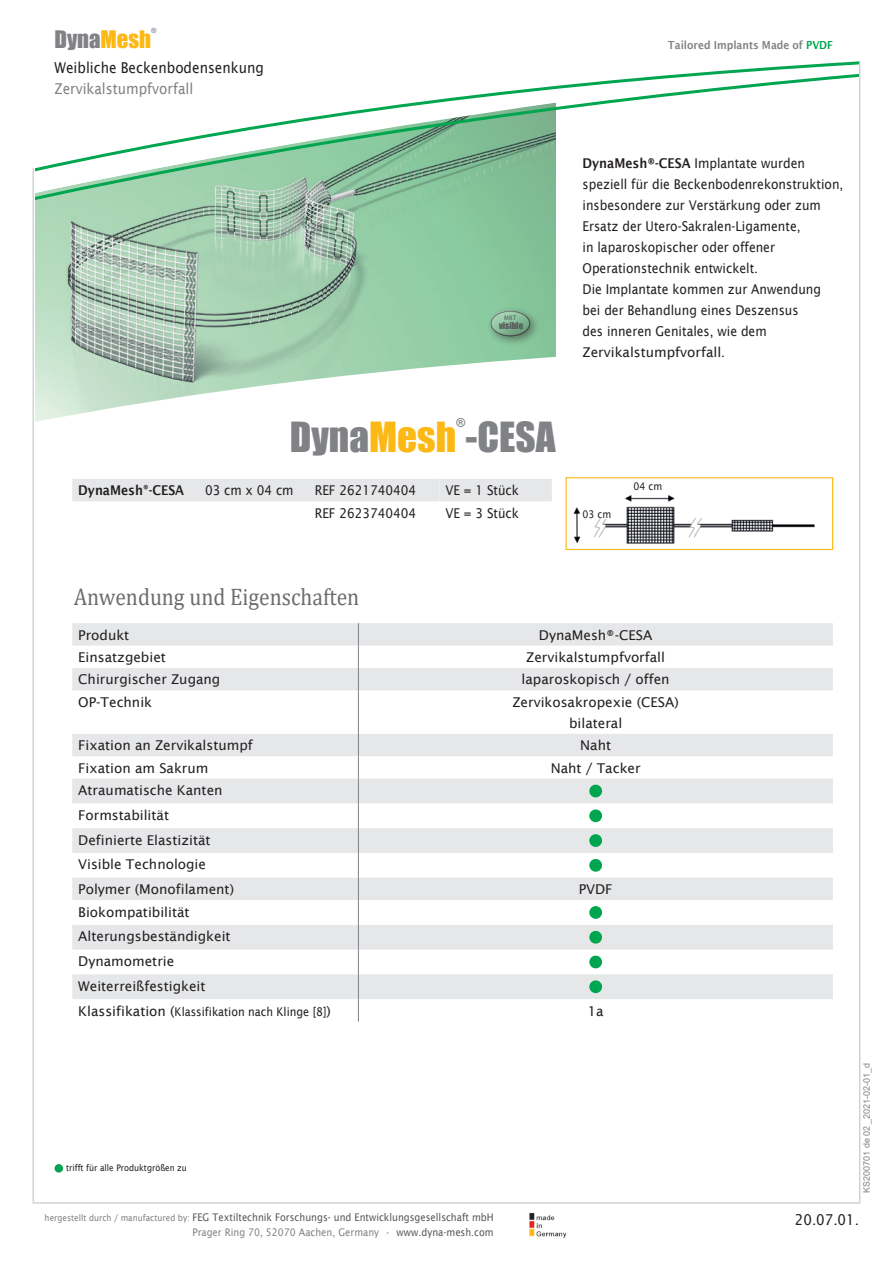
<style>
.page{position:relative;width:893px;height:1263px;background:#fff}
.page>*{position:absolute;margin:0;border:0;box-sizing:border-box;transform-origin:0 0}
.t1{font:38.1px "Impact";color:#808285}
.t2{font:24px "Cambria";color:#6c6d70;scale:.9 1}
.t3{font:22.2px "Impact";color:#808285}
.t4{font:15px "Lucida Sans";color:#231f20;scale:.9 1}
.t5{font:15px "Lucida Sans";color:#808285;scale:.9 1}
.t6{font:13.5px/24.8px "Lucida Sans";color:#231f20}
.t7{font:13.5px/21px "Lucida Sans";color:#231f20;scale:.9 1}
.t8{font:600 13.5px "Lucida Sans";color:#231f20;scale:.9 1}
.t9{font:12px "Lucida Sans";color:#231f20;scale:.9 1}
.t10{font:12px "Impact";color:#808285}
.t11{font:600 11.1px "Lucida Sans";color:#808285;scale:.9 1}
.t12{font:10.5px/15px "Lucida Sans";color:#57585a;text-align:right;scale:.9 1}
.t13{font:10.5px "Lucida Sans";color:#231f20;scale:.9 1}
.t14{font:9px "Lucida Sans";color:#231f20;scale:.9 1}
.t15{font:9px "Arial";color:#808285}
.t16{font:8.7px "Impact";color:#57585a}
.t17{font:7.05px "Impact";color:#808285}
.t18{font:6.15px "Lucida Sans";letter-spacing:.02em;color:#57585a;scale:.9 1}
.s1{color:#fcb814}
.s2{color:#00a54f}
.s3{font-weight:600}
.s4{font-size:13.5px}
.s5{font-size:9px;color:#808285}
.s6{color:#808285}
</style>
<div class="page">
<img style="left:35px;top:203px;width:521px;height:148px">
<svg style="left:35px;top:351px;width:531px;height:199px"></svg>
<div style="left:486px;top:306px;width:55px;height:42px;background:#231f20;opacity:.47"></div>
<img style="left:573px;top:495px;width:242px;height:49px">
<div style="left:566px;top:477px;width:267px;height:73px;border:1px solid #fcb814"></div>
<div style="left:583px;top:510px;width:30px;height:9px;background:#fff"></div>
<div style="left:55px;top:1164px;width:8px;height:8px;background:#00a54f;border-radius:50%"></div>
<svg style="left:35px;top:174px;width:521px;height:29px"></svg>
<svg style="left:35px;top:61px;width:825px;height:113px"></svg>
<hr style="left:33px;top:168px;width:1px;height:1034px;background:#d1d2d4">
<hr style="left:33px;top:1202px;width:827px;height:2px;background:#d1d2d4">
<hr style="left:859px;top:62px;width:1px;height:1140px;background:#d1d2d4">
<svg style="left:529px;top:1213px;width:1px;height:24px"></svg>
<img style="left:530px;top:1213px;width:37px;height:25px">
<svg style="left:72px;top:623px;width:761px;height:376px"></svg>
<svg style="left:358px;top:623px;width:1px;height:67px"></svg>
<hr style="left:358px;top:690px;width:1px;height:44px;background:#808285">
<svg style="left:358px;top:734px;width:1px;height:287px"></svg>
<div style="left:589px;top:785px;width:13px;height:12px;background:#00a54f;border-radius:50%"></div>
<div style="left:589px;top:809px;width:13px;height:13px;background:#00a54f;border-radius:50%"></div>
<div style="left:589px;top:834px;width:13px;height:13px;background:#00a54f;border-radius:50%"></div>
<div style="left:589px;top:859px;width:13px;height:13px;background:#00a54f;border-radius:50%"></div>
<div style="left:589px;top:906px;width:13px;height:13px;background:#00a54f;border-radius:50%"></div>
<div style="left:589px;top:931px;width:13px;height:13px;background:#00a54f;border-radius:50%"></div>
<div style="left:589px;top:956px;width:13px;height:12px;background:#00a54f;border-radius:50%"></div>
<div style="left:589px;top:980px;width:13px;height:13px;background:#00a54f;border-radius:50%"></div>
<div style="left:488px;top:308px;width:42px;height:29px;background:#231f20;opacity:.75"></div>
<div style="left:72px;top:479px;width:480px;height:22px;background:#e6e7e9"></div>
<p class="t17" style="left:151px;top:25px;width:7px">®</p>
<h3 class="t3" style="left:55px;top:22px;width:98px">Dyna<span class="s1">Mesh</span></h3>
<p class="t11" style="left:668px;top:38px;width:185px">Tailored Implants Made of <span class="s2">PVDF</span></p>
<p class="t4" style="left:55px;top:59px;width:234px">Weibliche Beckenbodensenkung</p>
<p class="t5" style="left:55px;top:80px;width:156px">Zervikalstumpfvorfall</p>
<p class="t18" style="left:504px;top:314px;width:15px">MRT</p>
<p class="t18" style="left:505px;top:314px;width:13px">MRI</p>
<p class="t16" style="left:499px;top:318px;width:26px">visible</p>
<p class="t10" style="left:456px;top:413px;width:11px">®</p>
<h1 class="t1" style="left:290px;top:408px;width:267px">Dyna<span class="s1">Mesh</span> -CESA</h1>
<p class="t8" style="left:78px;top:483px;width:119px">DynaMesh<sup>®</sup>-CESA</p>
<p class="t7" style="left:205px;top:480px;width:100px">03 cm x 04 cm</p>
<p class="t7" style="left:315px;top:480px;width:114px">REF 2621740404</p>
<p class="t7" style="left:446px;top:480px;width:83px">VE = 1 Stück</p>
<p class="t7" style="left:315px;top:502px;width:114px">REF 2623740404</p>
<p class="t7" style="left:446px;top:502px;width:83px">VE = 3 Stück</p>
<p class="t7" style="left:583px;top:153px;width:291px"><span class="s3">DynaMesh®-CESA</span> Implantate wurden speziell für die Beckenbodenrekonstruktion, insbesondere zur Verstärkung oder zum Ersatz der Utero-Sakralen-Ligamente,<br>in laparoskopischer oder offener Operationstechnik entwickelt.<br>Die Implantate kommen zur Anwendung<br>bei der Behandlung eines Deszensus<br>des inneren Genitales, wie dem Zervikalstumpfvorfall.</p>
<p class="t13" style="left:583px;top:509px;width:33px">03 cm</p>
<p class="t13" style="left:634px;top:480px;width:33px">04 cm</p>
<h2 class="t2" style="left:74px;top:583px;width:319px">Anwendung und Eigenschaften</h2>
<p class="t6" style="left:78px;top:622px;width:53px">Produkt</p>
<p class="t6" style="left:539px;top:622px;width:115px">DynaMesh®-CESA</p>
<p class="t6" style="left:78px;top:645px;width:89px">Einsatzgebiet</p>
<p class="t6" style="left:526px;top:645px;width:140px">Zervikalstumpfvorfall</p>
<p class="t6" style="left:78px;top:667px;width:144px">Chirurgischer Zugang</p>
<p class="t6" style="left:522px;top:667px;width:150px">laparoskopisch / offen</p>
<p class="t6" style="left:78px;top:690px;width:75px">OP-Technik</p>
<p class="t6" style="left:512px;top:691px;width:168px;line-height:21px;text-align:center">Zervikosakropexie (CESA) bilateral</p>
<p class="t6" style="left:78px;top:733px;width:176px">Fixation an Zervikalstumpf</p>
<p class="t6" style="left:580px;top:733px;width:32px">Naht</p>
<p class="t6" style="left:78px;top:755px;width:132px">Fixation am Sakrum</p>
<p class="t6" style="left:551px;top:755px;width:91px">Naht / Tacker</p>
<p class="t6" style="left:78px;top:778px;width:157px">Atraumatische Kanten<br>Formstabilität<br>Definierte Elastizität<br>Visible Technologie<br>Polymer (Monofilament)</p>
<p class="t6" style="left:579px;top:877px;width:35px">PVDF</p>
<p class="t6" style="left:78px;top:899px;width:154px">Biokompatibilität<br>Alterungsbeständigkeit<br>Dynamometrie<br>Weiterreißfestigkeit</p>
<p class="t9" style="left:78px;top:1004px;width:282px"><span class="s4">Klassifikation (</span>Klassifikation nach Klinge [8]<span class="s4">)</span></p>
<p class="t6" style="left:588px;top:998px;width:17px">1a</p>
<p class="t14" style="left:66px;top:1163px;width:136px">trifft für alle Produktgrößen zu</p>
<p class="t12" style="left:45px;top:1209px;width:501px"><span class="s5">hergestellt durch / manufactured by:</span> FEG Textiltechnik Forschungs- und Entwicklungsgesellschaft mbH<br><span class="s6">Prager Ring 70, 52070 Aachen, Germany •</span> www.dyna-mesh.com</p>
<p class="t15" style="left:860px;top:1193px;width:131px;rotate:-90deg">KS200701 de02 _2021-02-01_1d</p>
<p class="t4" style="left:795px;top:1211px;width:73px">20.07.01.</p>
</div>
